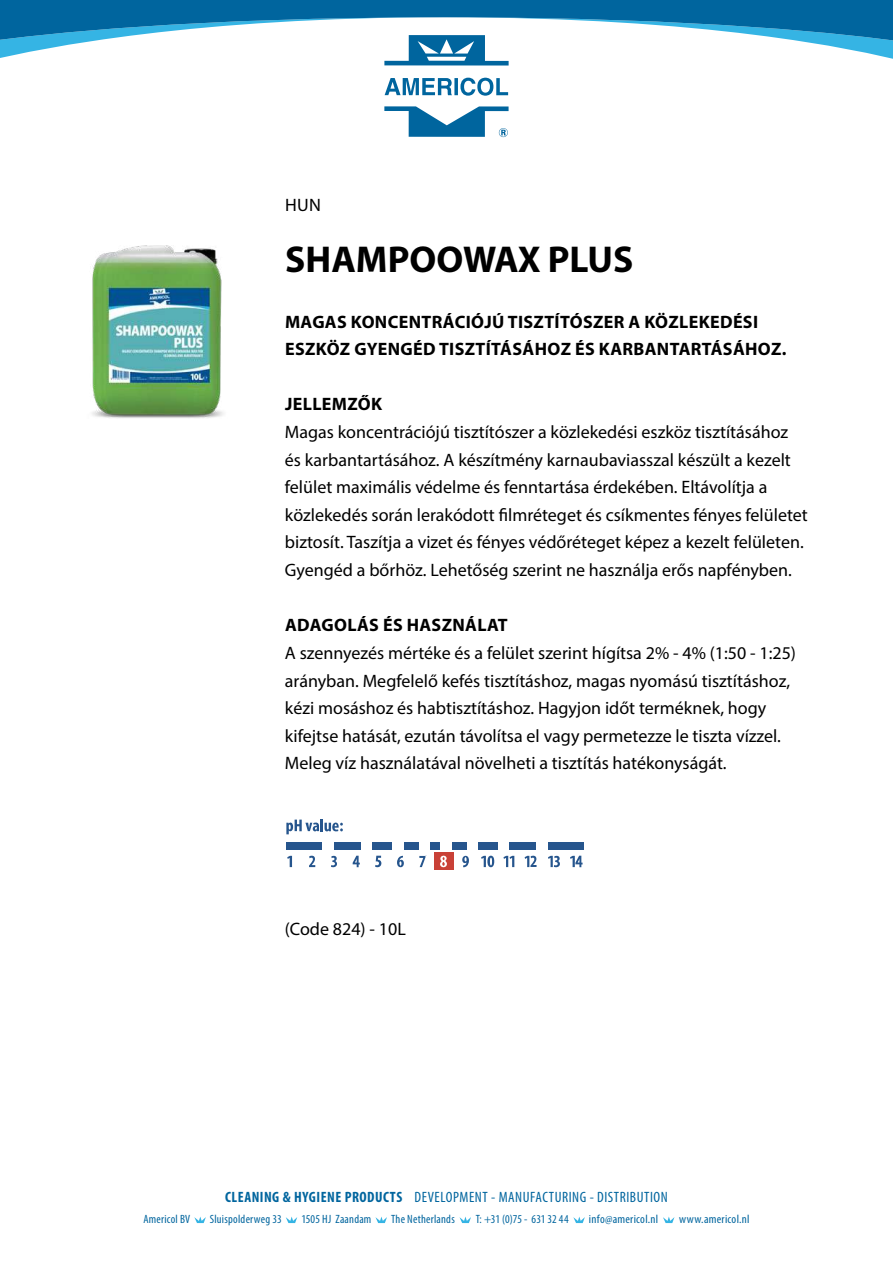
<style>
.page{position:relative;width:893px;height:1263px;background:#fff}
.page>*{position:absolute;margin:0;border:0;box-sizing:border-box;transform-origin:0 0}
.t1{font:700 37.5px "Myriad Pro";color:#000}
.t2{font:18px/27.6px "Myriad Pro";color:#000}
.t3{font:700 18px/27.6px "Myriad Pro";letter-spacing:.02em;color:#000}
.t4{font:condensed 15px "Myriad Pro";letter-spacing:.035em;color:#00659e}
.t5{font:condensed 12px "Myriad Pro";letter-spacing:.02em;color:#00659e}
.t6{font:condensed 12px "Myriad Pro";letter-spacing:.02em;color:#00659e;scale:1.04 1}
.t7{font:condensed 12px "Myriad Pro";color:#00659e}
.s1{font-weight:700}
</style>
<div class="page">
<svg style="left:0;top:0;width:893px;height:137px"></svg>
<svg style="left:194px;top:1216px;width:12px;height:7px"></svg>
<svg style="left:286px;top:1216px;width:11px;height:7px"></svg>
<svg style="left:375px;top:1216px;width:12px;height:7px"></svg>
<svg style="left:459px;top:1216px;width:12px;height:7px"></svg>
<svg style="left:573px;top:1216px;width:12px;height:7px"></svg>
<svg style="left:663px;top:1216px;width:11px;height:7px"></svg>
<div style="left:434px;top:852px;width:19px;height:18px;background:#c94137"></div>
<div style="left:430px;top:842px;width:10px;height:7px;background:#26558d"></div>
<div style="left:404px;top:842px;width:14px;height:7px;background:#26558d"></div>
<div style="left:372px;top:842px;width:20px;height:7px;background:#26558d"></div>
<div style="left:334px;top:842px;width:27px;height:7px;background:#26558d"></div>
<div style="left:287px;top:842px;width:35px;height:7px;background:#26558d"></div>
<div style="left:452px;top:842px;width:14px;height:7px;background:#26558d"></div>
<div style="left:478px;top:842px;width:20px;height:7px;background:#26558d"></div>
<div style="left:510px;top:842px;width:26px;height:7px;background:#26558d"></div>
<div style="left:548px;top:842px;width:35px;height:7px;background:#26558d"></div>
<svg style="left:287px;top:856px;width:5px;height:11px"></svg>
<svg style="left:309px;top:856px;width:6px;height:11px"></svg>
<svg style="left:331px;top:856px;width:6px;height:11px"></svg>
<svg style="left:353px;top:856px;width:7px;height:11px"></svg>
<svg style="left:375px;top:856px;width:6px;height:11px"></svg>
<svg style="left:397px;top:856px;width:7px;height:11px"></svg>
<svg style="left:440px;top:856px;width:7px;height:11px"></svg>
<svg style="left:462px;top:856px;width:7px;height:11px"></svg>
<svg style="left:481px;top:856px;width:13px;height:11px"></svg>
<svg style="left:503px;top:856px;width:11px;height:11px"></svg>
<svg style="left:525px;top:856px;width:12px;height:11px"></svg>
<svg style="left:548px;top:856px;width:12px;height:11px"></svg>
<svg style="left:570px;top:856px;width:13px;height:11px"></svg>
<svg style="left:419px;top:856px;width:6px;height:11px"></svg>
<svg style="left:286px;top:819px;width:57px;height:15px"></svg>
<img style="left:92px;top:245px;width:132px;height:173px">
<p class="t2" style="left:285px;top:191px;width:37px">HUN</p>
<h1 class="t1" style="left:285px;top:235px;width:350px">SHAMPOOWAX PLUS</h1>
<p class="t3" style="left:285px;top:307px;width:503px">MAGAS KONCENTRÁCIÓJÚ TISZTÍTÓSZER A KÖZLEKEDÉSI<br>ESZKÖZ GYENGÉD TISZTÍTÁSÁHOZ ÉS KARBANTARTÁSÁHOZ.</p>
<p class="t3" style="left:285px;top:390px;width:99px">JELLEMZŐK</p>
<p class="t2" style="left:285px;top:418px;width:524px">Magas koncentrációjú tisztítószer a közlekedési eszköz tisztításához és karbantartásához. A készítmény karnaubaviasszal készült a kezelt felület maximális védelme és fenntartása érdekében. Eltávolítja a közlekedés során lerakódott filmréteget és csíkmentes fényes felületet biztosít. Taszítja a vizet és fényes védőréteget képez a kezelt felületen.<br>Gyengéd a bőrhöz. Lehetőség szerint ne használja erős napfényben.</p>
<p class="t3" style="left:285px;top:611px;width:224px">ADAGOLÁS ÉS HASZNÁLAT</p>
<p class="t2" style="left:285px;top:639px;width:513px">A szennyezés mértéke és a felület szerint hígítsa 2% - 4% (1:50 - 1:25) arányban. Megfelelő kefés tisztításhoz, magas nyomású tisztításhoz, kézi mosáshoz és habtisztításhoz. Hagyjon időt terméknek, hogy kifejtse hatását, ezután távolítsa el vagy permetezze le tiszta vízzel.<br>Meleg víz használatával növelheti a tisztítás hatékonyságát.</p>
<p class="t2" style="left:285px;top:915px;width:122px">(Code 824) - 10L</p>
<p class="t4" style="left:225px;top:1188px;width:444px"><span class="s1">CLEANING &amp; HYGIENE PRODUCTS</span> DEVELOPMENT - MANUFACTURING - DISTRIBUTION</p>
<p class="t5" style="left:143px;top:1212px;width:48px">Americol BV</p>
<p class="t5" style="left:210px;top:1212px;width:73px">Sluispolderweg 33</p>
<p class="t5" style="left:301px;top:1212px;width:72px">1505 HJ Zaandam</p>
<p class="t5" style="left:391px;top:1212px;width:65px">The Netherlands</p>
<p class="t7" style="left:476px;top:1212px;width:94px">T: +31 (0)75 - 631 32 44</p>
<p class="t6" style="left:589px;top:1212px;width:68px">info@americol.nl</p>
<p class="t6" style="left:679px;top:1212px;width:69px">www.americol.nl</p>
</div>
